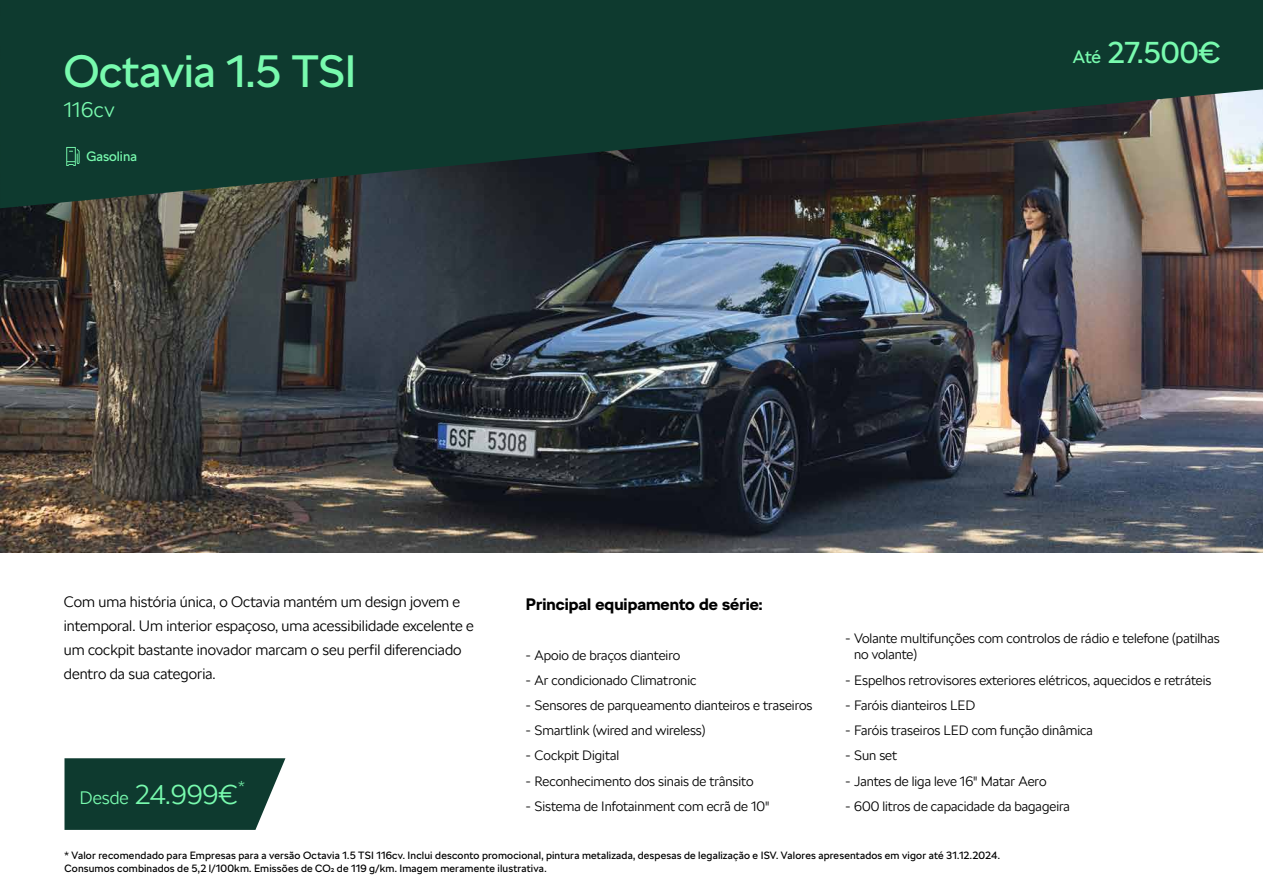
<style>
.page{position:relative;width:1263px;height:893px;background:#fff}
.page>*{position:absolute;margin:0;border:0;box-sizing:border-box;transform-origin:0 0}
.t1{font:45px "SKODA Next";letter-spacing:-.005em;color:#78faae}
.t2{font:30px "SKODA Next";color:#78faae}
.t3{font:300 27px "SKODA Next";color:#78faae}
.t4{font:300 21px "SKODA Next";letter-spacing:.02em;color:#78faae}
.t5{font:700 16.5px "SKODA Next";color:#000}
.t6{font:300 15px/24px "SKODA Next";color:#000}
.t7{font:300 13.5px/16.2px "SKODA Next";color:#000}
.t8{font:13.5px "SKODA Next";color:#78faae}
.t9{font:10.5px/12.6px "SKODA Next";letter-spacing:.015em;color:#000}
.s1{font-size:18px}
</style>
<div class="page">
<img style="left:0;top:208px;width:1263px;height:345px">
<svg style="left:0;top:0;width:1263px;height:208px;background:#1e3c34"></svg>
<svg style="left:65px;top:758px;width:220px;height:72px;background:#1f473d"></svg>
<svg style="left:66px;top:147px;width:14px;height:19px"></svg>
<h1 class="t1" style="left:64px;top:44px;width:295px">Octavia 1.5 TSI</h1>
<h3 class="t4" style="left:64px;top:97px;width:52px">116cv</h3>
<p class="t8" style="left:86px;top:148px;width:52px">Gasolina</p>
<h2 class="t2" style="left:1073px;top:35px;width:149px"><span class="s1">Até</span> 27.500€</h2>
<p class="t6" style="left:64px;top:590px;width:398px">Com uma história única, o Octavia mantém um design jovem e</p>
<p class="t5" style="left:526px;top:594px;width:238px">Principal equipamento de série:</p>
<p class="t6" style="left:64px;top:614px;width:412px">intemporal. Um interior espaçoso, uma acessibilidade excelente e um cockpit bastante inovador marcam o seu perfil diferenciado dentro da sua categoria.</p>
<p class="t7" style="left:526px;top:647px;width:156px">- Apoio de braços dianteiro</p>
<p class="t7" style="left:526px;top:672px;width:172px">- Ar condicionado Climatronic</p>
<p class="t7" style="left:526px;top:697px;width:288px">- Sensores de parqueamento dianteiros e traseiros</p>
<p class="t7" style="left:526px;top:722px;width:181px">- Smartlink (wired and wireless)</p>
<p class="t7" style="left:526px;top:748px;width:95px">- Cockpit Digital</p>
<p class="t7" style="left:526px;top:773px;width:229px">- Reconhecimento dos sinais de trânsito</p>
<p class="t7" style="left:526px;top:798px;width:245px">- Sistema de Infotainment com ecrã de 10"</p>
<h3 class="t3" style="left:80px;top:779px;width:167px"><span class="s1">Desde</span> 24.999€<sup>*</sup></h3>
<p class="t7" style="left:854px;top:631px;width:367px;text-indent:-9px">- Volante multifunções com controlos de rádio e telefone (patilhas no volante)</p>
<p class="t7" style="left:845px;top:672px;width:367px">- Espelhos retrovisores exteriores elétricos, aquecidos e retráteis</p>
<p class="t7" style="left:845px;top:697px;width:131px">- Faróis dianteiros LED</p>
<p class="t7" style="left:845px;top:722px;width:249px">- Faróis traseiros LED com função dinâmica</p>
<p class="t7" style="left:845px;top:748px;width:53px">- Sun set</p>
<p class="t7" style="left:845px;top:773px;width:202px">- Jantes de liga leve 16" Matar Aero</p>
<p class="t7" style="left:845px;top:798px;width:226px">- 600 litros de capacidade da bagageira</p>
<p class="t9" style="left:65px;top:849px;width:937px">* Valor recomendado para Empresas para a versão Octavia 1.5 TSI 116cv. Inclui desconto promocional, pintura metalizada, despesas de legalização e ISV. Valores apresentados em vigor até 31.12.2024.<br>Consumos combinados de 5,2 l/100km. Emissões de CO2 de 119 g/km. Imagem meramente ilustrativa.</p>
</div>
